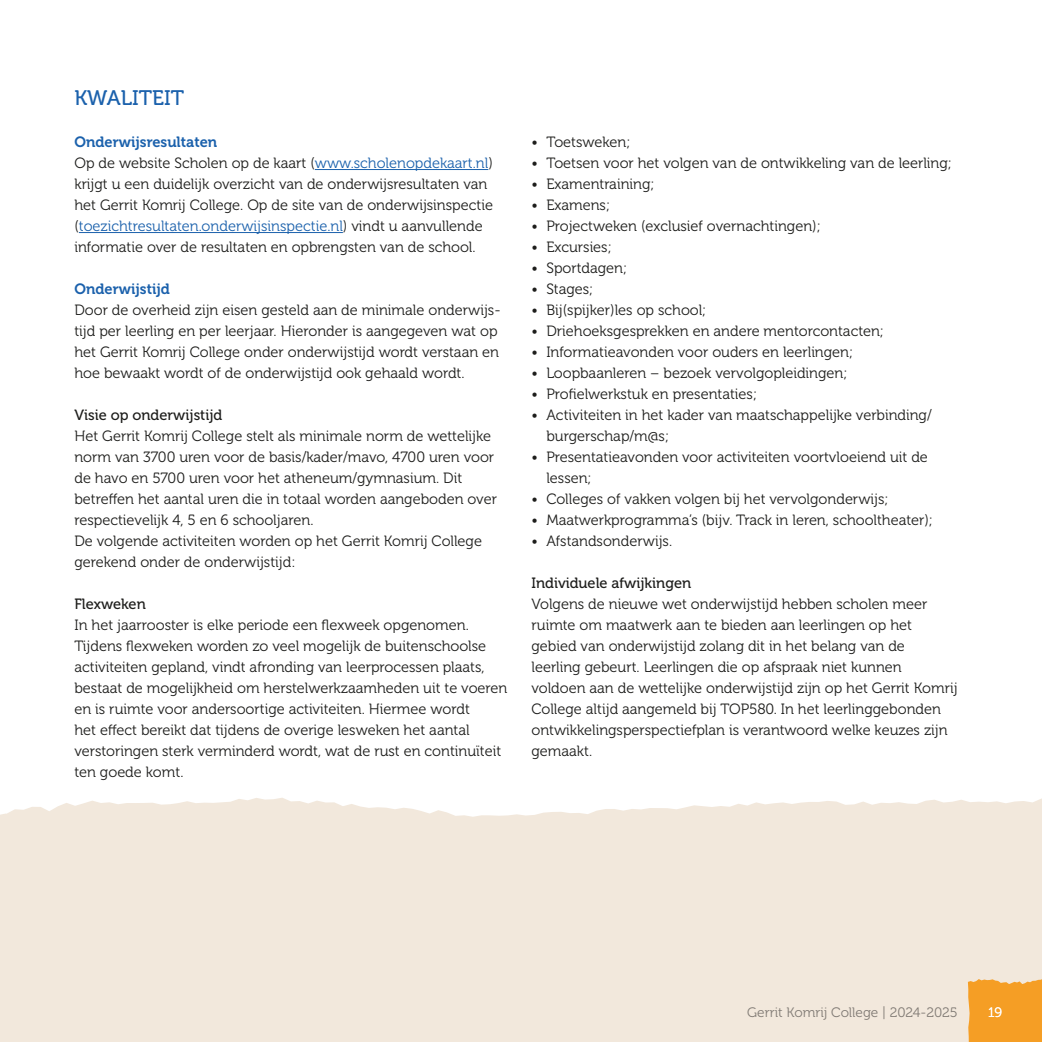
<style>
.page{position:relative;width:1042px;height:1042px;background:#fff}
.page>*{position:absolute;margin:0;border:0;box-sizing:border-box;transform-origin:0 0}
.t1{font:21px "Museo 500";color:#1b61ac}
.t2{font:14.88px/21px "Museo 300";color:#1d1d1b}
.t3{font:14.88px "Museo 500";color:#1d1d1b}
.t4{font:14.88px "Museo 700";color:#1b61ac}
.t5{font:13.65px "Museo 300";color:#878787}
.t6{font:13.65px "Museo 300";color:#fff}
.s1{color:#1b61ac}
</style>
<div class="page">
<div style="left:0;top:798px;width:1042px;height:244px;background:#f2e8dc"></div>
<hr style="left:315px;top:169px;width:173px;height:1px;background:#1b61ac">
<hr style="left:79px;top:232px;width:264px;height:1px;background:#1b61ac">
<svg style="left:967px;top:977px;width:75px;height:65px;background:#f4a435"></svg>
<h1 class="t1" style="left:74px;top:86px;width:111px">KWALITEIT</h1>
<p class="t4" style="left:74px;top:134px;width:144px">Onderwijsresultaten</p>
<p class="t2" style="left:74px;top:153px;width:420px">Op de website Scholen op de kaart (<span class="s1">www.scholenopdekaart.nl</span>) krijgt u een duidelijk overzicht van de onderwijsresultaten van het Gerrit Komrij College. Op de site van de onderwijsinspectie (<span class="s1">toezichtresultaten.onderwijsinspectie.nl</span>) vindt u aanvullende informatie over de resultaten en opbrengsten van de school.</p>
<p class="t4" style="left:74px;top:281px;width:97px">Onderwijstijd</p>
<p class="t2" style="left:74px;top:300px;width:428px">Door de overheid zijn eisen gesteld aan de minimale onderwijs&shy;tijd per leerling en per leerjaar. Hieronder is aangegeven wat op het Gerrit Komrij College onder onderwijstijd wordt verstaan en hoe bewaakt wordt of de onderwijstijd ook gehaald wordt.</p>
<p class="t3" style="left:74px;top:407px;width:149px">Visie op onderwijstijd</p>
<p class="t2" style="left:74px;top:426px;width:424px">Het Gerrit Komrij College stelt als minimale norm de wettelijke norm van 3700 uren voor de basis/kader/mavo, 4700 uren voor de havo en 5700 uren voor het atheneum/gymnasium. Dit betreffen het aantal uren die in totaal worden aangeboden over respectievelijk 4, 5 en 6 schooljaren.<br>De volgende activiteiten worden op het Gerrit Komrij College gerekend onder de onderwijstijd:</p>
<p class="t3" style="left:74px;top:596px;width:73px">Flexweken</p>
<p class="t2" style="left:74px;top:615px;width:434px">In het jaarrooster is elke periode een flexweek opgenomen.<br>Tijdens flexweken worden zo veel mogelijk de buitenschoolse activiteiten gepland, vindt afronding van leerprocessen plaats, bestaat de mogelijkheid om herstelwerkzaamheden uit te voeren en is ruimte voor andersoortige activiteiten. Hiermee wordt<br>het effect bereikt dat tijdens de overige lesweken het aantal verstoringen sterk verminderd wordt, wat de rust en continuïteit ten goede komt.</p>
<p class="t2" style="left:531px;top:132px;width:101px">• Toetsweken;</p>
<p class="t2" style="left:531px;top:153px;width:422px">• Toetsen voor het volgen van de ontwikkeling van de leerling;</p>
<p class="t2" style="left:531px;top:174px;width:125px">• Examentraining;</p>
<p class="t2" style="left:531px;top:195px;width:80px">• Examens;</p>
<p class="t2" style="left:531px;top:216px;width:291px">• Projectweken (exclusief overnachtingen);</p>
<p class="t2" style="left:531px;top:237px;width:82px">• Excursies;</p>
<p class="t2" style="left:531px;top:258px;width:97px">• Sportdagen;</p>
<p class="t2" style="left:531px;top:279px;width:63px">• Stages;</p>
<p class="t2" style="left:531px;top:300px;width:176px">• Bij(spijker)les op school;</p>
<p class="t2" style="left:531px;top:321px;width:354px">• Driehoeksgesprekken en andere mentorcontacten;</p>
<p class="t2" style="left:531px;top:342px;width:323px">• Informatieavonden voor ouders en leerlingen;</p>
<p class="t2" style="left:531px;top:363px;width:317px">• Loopbaanleren – bezoek vervolgopleidingen;</p>
<p class="t2" style="left:531px;top:384px;width:227px">• Profielwerkstuk en presentaties;</p>
<p class="t2" style="left:546px;top:405px;width:387px;text-indent:-15px">• Activiteiten in het kader van maatschappelijke verbinding/ burgerschap/m@s;</p>
<p class="t2" style="left:546px;top:447px;width:383px;text-indent:-15px">• Presentatieavonden voor activiteiten voortvloeiend uit de lessen;</p>
<p class="t2" style="left:531px;top:489px;width:359px">• Colleges of vakken volgen bij het vervolgonderwijs;</p>
<p class="t2" style="left:531px;top:510px;width:403px">• Maatwerkprogramma’s (bijv. Track in leren, schooltheater);</p>
<p class="t2" style="left:531px;top:531px;width:142px">• Afstandsonderwijs.</p>
<p class="t3" style="left:531px;top:575px;width:161px">Individuele afwijkingen</p>
<p class="t2" style="left:531px;top:594px;width:428px">Volgens de nieuwe wet onderwijstijd hebben scholen meer ruimte om maatwerk aan te bieden aan leerlingen op het gebied van onderwijstijd zolang dit in het belang van de leerling gebeurt. Leerlingen die op afspraak niet kunnen voldoen aan de wettelijke onderwijstijd zijn op het Gerrit Komrij College altijd aangemeld bij TOP580. In het leerlinggebonden ontwikkelingsperspectiefplan is verantwoord welke keuzes zijn gemaakt.</p>
<p class="t5" style="left:747px;top:1005px;width:212px">Gerrit Komrij College | 2024-2025</p>
<p class="t6" style="left:988px;top:1005px;width:15px">19</p>
</div>
